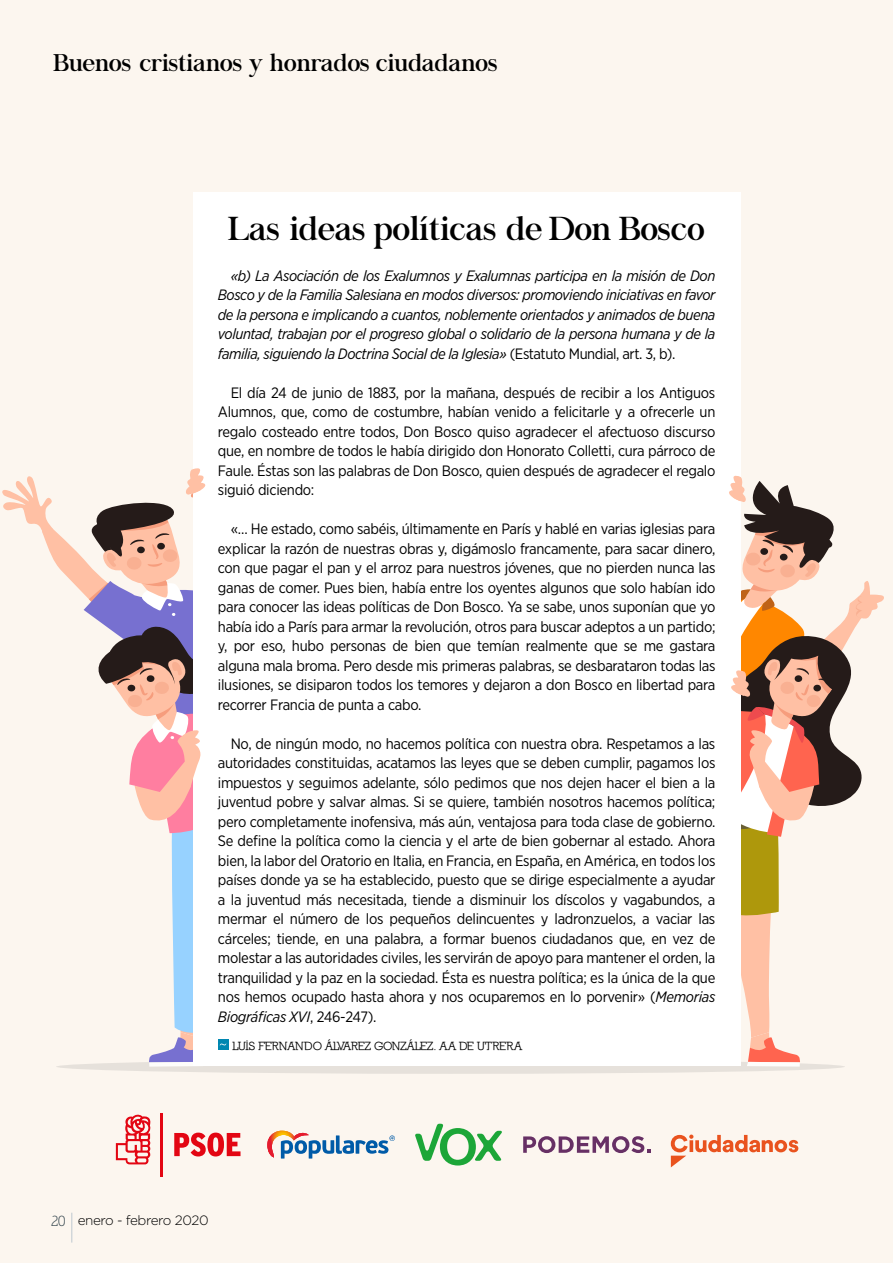
<style>
.page{position:relative;width:893px;height:1263px;background:#fcf6ef}
.page>*{position:absolute;margin:0;border:0;box-sizing:border-box;transform-origin:0 0}
.t1{font:33px "Chapaza";color:#000}
.t2{font:24px "Chapaza";color:#000}
.t3{font:15px/19.5px "Gotham Narrow";letter-spacing:-.02em;color:#000;text-align:justify}
.t4{font:italic 15px/19.5px "Gotham Narrow";letter-spacing:-.03em;color:#000;text-align:justify}
.t5{font:300 13.5px "Gotham";letter-spacing:-.03em;color:#000}
.t6{font:700 12px "Nilland";color:#000}
.s1{font-style:normal}
.s2{font-style:italic}
.s3{font-family:"Nilland";font-weight:400;font-size:15px;color:#34454d}
</style>
<div class="page">
<div style="left:56px;top:1059px;width:789px;height:15px;background:#e6e1db;border-radius:50%"></div>
<div style="left:193px;top:193px;width:548px;height:873px;background:#fff"></div>
<svg style="left:729px;top:475px;width:155px;height:591px"></svg>
<svg style="left:71px;top:1213px;width:1px;height:29px"></svg>
<svg style="left:2px;top:468px;width:227px;height:598px"></svg>
<svg style="left:415px;top:1124px;width:87px;height:41px"></svg>
<svg style="left:116px;top:1114px;width:35px;height:50px"></svg>
<hr style="left:161px;top:1113px;width:2px;height:63px;background:#e30613">
<svg style="left:174px;top:1132px;width:66px;height:24px"></svg>
<svg style="left:267px;top:1131px;width:128px;height:27px"></svg>
<svg style="left:523px;top:1136px;width:128px;height:17px"></svg>
<svg style="left:671px;top:1134px;width:127px;height:33px"></svg>
<h2 class="t2" style="left:53px;top:49px;width:445px">Buenos cristianos y honrados ciudadanos</h2>
<h1 class="t1" style="left:228px;top:209px;width:478px">Las ideas políticas de Don Bosco</h1>
<p class="t4" style="left:218px;top:265px;width:499px;text-indent:13px">«b) La Asociación de los Exalumnos y Exalumnas participa en la misión de Don Bosco y de la Familia Salesiana en modos diversos: promoviendo iniciativas en favor de la persona e implicando a cuantos, noblemente orientados y animados de buena voluntad, trabajan por el progreso global o solidario de la persona humana y de la familia, siguiendo la Doctrina Social de la Iglesia» <span class="s1">(Estatuto Mundial, art. 3, b).</span></p>
<p class="t3" style="left:218px;top:382px;width:499px;text-indent:13px">El día 24 de junio de 1883, por la mañana, después de recibir a los Antiguos Alumnos, que, como de costumbre, habían venido a felicitarle y a ofrecerle un regalo costeado entre todos, Don Bosco quiso agradecer el afectuoso discurso que, en nombre de todos le había dirigido don Honorato Colletti, cura párroco de Faule. Éstas son las palabras de Don Bosco, quien después de agradecer el regalo siguió diciendo:</p>
<p class="t3" style="left:218px;top:519px;width:499px;text-indent:13px">«… He estado, como sabéis, últimamente en París y hablé en varias iglesias para explicar la razón de nuestras obras y, digámoslo francamente, para sacar dinero, con que pagar el pan y el arroz para nuestros jóvenes, que no pierden nunca las ganas de comer. Pues bien, había entre los oyentes algunos que solo habían ido para conocer las ideas políticas de Don Bosco. Ya se sabe, unos suponían que yo había ido a París para armar la revolución, otros para buscar adeptos a un partido; y, por eso, hubo personas de bien que temían realmente que se me gastara alguna mala broma. Pero desde mis primeras palabras, se desbarataron todas las ilusiones, se disiparon todos los temores y dejaron a don Bosco en libertad para recorrer Francia de punta a cabo.</p>
<p class="t3" style="left:218px;top:733px;width:499px;text-indent:13px">No, de ningún modo, no hacemos política con nuestra obra. Respetamos a las autoridades constituidas, acatamos las leyes que se deben cumplir, pagamos los impuestos y seguimos adelante, sólo pedimos que nos dejen hacer el bien a la juventud pobre y salvar almas. Si se quiere, también nosotros hacemos política; pero completamente inofensiva, más aún, ventajosa para toda clase de gobierno.<br>Se define la política como la ciencia y el arte de bien gobernar al estado. Ahora bien, la labor del Oratorio en Italia, en Francia, en España, en América, en todos los países donde ya se ha establecido, puesto que se dirige especialmente a ayudar a la juventud más necesitada, tiende a disminuir los díscolos y vagabundos, a mermar el número de los pequeños delincuentes y ladronzuelos, a vaciar las cárceles; tiende, en una palabra, a formar buenos ciudadanos que, en vez de molestar a las autoridades civiles, les servirán de apoyo para mantener el orden, la tranquilidad y la paz en la sociedad. Ésta es nuestra política; es la única de la que nos hemos ocupado hasta ahora y nos ocuparemos en lo porvenir» (<span class="s2">Memorias Biográficas XVI</span>, 246-247).</p>
<p class="t6" style="left:233px;top:1038px;width:291px">LUIS FERNANDO ÁLVAREZ GONZÁLEZ. AA DE UTRERA</p>
<p class="t5" style="left:51px;top:1212px;width:159px"><span class="s3">20</span> enero - febrero 2020</p>
</div>
